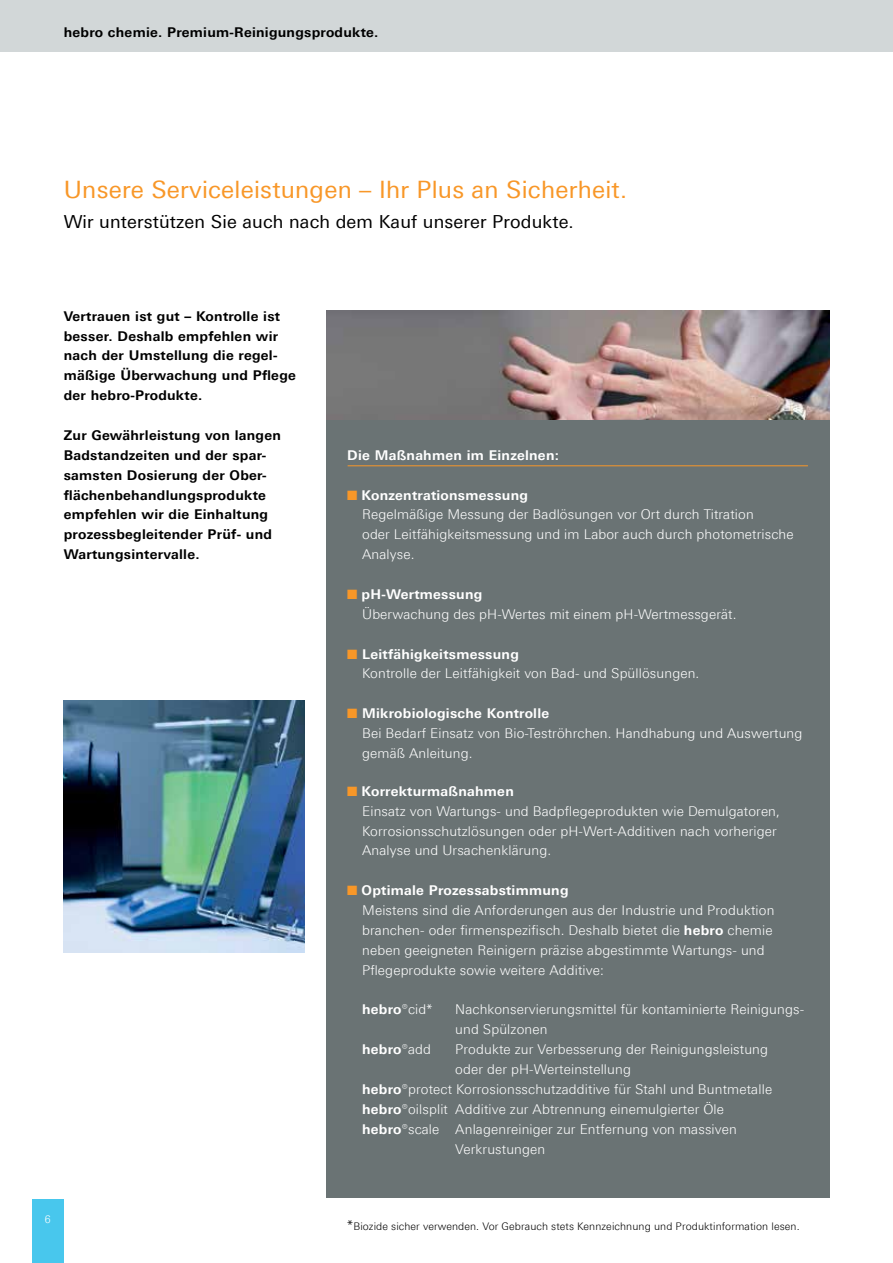
<style>
.page{position:relative;width:893px;height:1263px;background:#fff}
.page>*{position:absolute;margin:0;border:0;box-sizing:border-box;transform-origin:0 0}
.t1{font:24px "LT Univers Basic";letter-spacing:.01em;color:#f89728}
.t2{font:18px "LT Univers Basic";letter-spacing:.01em;color:#000}
.t3{font:300 13.5px/19.8px "LT Univers Basic";letter-spacing:.01em;color:#fff}
.t4{font:700 13.5px/19.8px "LT Univers Basic";letter-spacing:.02em;color:#000}
.t5{font:700 13.5px "LT Univers Basic";letter-spacing:.02em;color:#fff}
.t6{font:300 10.5px "LT Univers Basic";letter-spacing:.01em;color:#000}
.t7{font:300 10.5px "LT Univers Basic";color:#fff}
.s1{color:#f89728}
.s2{font-weight:700}
.s3{font-weight:300}
.s4{font-size:13.5px}
</style>
<div class="page">
<div style="left:32px;top:1199px;width:32px;height:64px;background:#48c7ed"></div>
<div style="left:326px;top:420px;width:503px;height:778px;background:#6a7374"></div>
<div style="left:0;top:0;width:893px;height:51px;background:#d2d7d8"></div>
<img style="left:326px;top:311px;width:503px;height:109px">
<img style="left:64px;top:701px;width:241px;height:251px">
<hr style="left:348px;top:465px;width:460px;height:1px;background:#f89728">
<p class="t4" style="left:64px;top:22px;width:316px">hebro chemie. Premium-Reinigungsprodukte.</p>
<h1 class="t1" style="left:64px;top:176px;width:565px">Unsere Serviceleistungen – Ihr Plus an Sicherheit.</h1>
<h2 class="t2" style="left:64px;top:212px;width:512px">Wir unterstützen Sie auch nach dem Kauf unserer Produkte.</h2>
<p class="t4" style="left:64px;top:306px;width:234px">Vertrauen ist gut – Kontrolle ist besser. Deshalb empfehlen wir nach der Umstellung die regel&shy;mäßige Überwachung und Pflege der hebro-Produkte.</p>
<p class="t4" style="left:64px;top:425px;width:219px">Zur Gewährleistung von langen<br>Badstandzeiten und der spar&shy;samsten Dosierung der Ober&shy;flächenbehandlungsprodukte empfehlen wir die Einhaltung prozessbegleitender Prüf- und<br>Wartungsintervalle.</p>
<p class="t7" style="left:45px;top:1213px;width:7px">6</p>
<p class="t5" style="left:347px;top:447px;width:213px">Die Maßnahmen im Einzelnen:</p>
<p class="t3" style="left:362px;top:485px;width:433px;text-indent:-15px"><span class="s1">■</span> <span class="s2">Konzentrationsmessung<br></span>Regelmäßige Messung der Badlösungen vor Ort durch Titration<br>oder Leitfähigkeitsmessung und im Labor auch durch photometrische Analyse.</p>
<p class="t3" style="left:362px;top:584px;width:376px;text-indent:-15px"><span class="s1">■</span> <span class="s2">pH-Wertmessung<br></span>Überwachung des pH-Wertes mit einem pH-Wertmessgerät.</p>
<p class="t3" style="left:362px;top:644px;width:339px;text-indent:-15px"><span class="s1">■</span> <span class="s2">Leitfähigkeitsmessung<br></span>Kontrolle der Leitfähigkeit von Bad- und Spüllösungen.</p>
<p class="t3" style="left:362px;top:703px;width:442px;text-indent:-15px"><span class="s1">■</span> <span class="s2">Mikrobiologische Kontrolle<br></span>Bei Bedarf Einsatz von Bio-Teströhrchen. Handhabung und Auswertung gemäß Anleitung.</p>
<p class="t3" style="left:362px;top:781px;width:419px;text-indent:-15px"><span class="s1">■</span> <span class="s2">Korrekturmaßnahmen<br></span>Einsatz von Wartungs- und Badpflegeprodukten wie Demulgatoren, Korrosionsschutzlösungen oder pH-Wert-Additiven nach vorheriger Analyse und Ursachenklärung.</p>
<p class="t3" style="left:362px;top:880px;width:414px;text-indent:-15px"><span class="s1">■</span> <span class="s2">Optimale Prozessabstimmung<br></span>Meistens sind die Anforderungen aus der Industrie und Produktion branchen- oder firmenspezifisch. Deshalb bietet die <span class="s2">hebro</span> chemie neben geeigneten Reinigern präzise abgestimmte Wartungs- und Pflegeprodukte sowie weitere Additive:</p>
<p class="t5" style="left:362px;top:1001px;width:72px">hebro<span class="s3">®cid*</span></p>
<p class="t3" style="left:455px;top:999px;width:350px">Nachkonservierungsmittel für kontaminierte Reinigungs&shy;und Spülzonen</p>
<p class="t5" style="left:362px;top:1041px;width:70px">hebro<span class="s3">®add</span></p>
<p class="t3" style="left:455px;top:1039px;width:314px">Produkte zur Verbesserung der Reinigungsleistung</p>
<p class="t3" style="left:455px;top:1059px;width:177px">oder der pH-Werteinstellung</p>
<p class="t3" style="left:362px;top:1079px;width:411px"><span class="s2">hebro</span>®protect Korrosionsschutzadditive für Stahl und Buntmetalle</p>
<p class="t3" style="left:362px;top:1099px;width:363px"><span class="s2">hebro</span>®oilsplit Additive zur Abtrennung einemulgierter Öle</p>
<p class="t3" style="left:362px;top:1119px;width:376px"><span class="s2">hebro</span>®scale Anlagenreiniger zur Entfernung von massiven</p>
<p class="t3" style="left:455px;top:1139px;width:92px">Verkrustungen</p>
<p class="t6" style="left:347px;top:1220px;width:454px"><span class="s4">*</span>Biozide sicher verwenden. Vor Gebrauch stets Kennzeichnung und Produktinformation lesen.</p>
</div>
